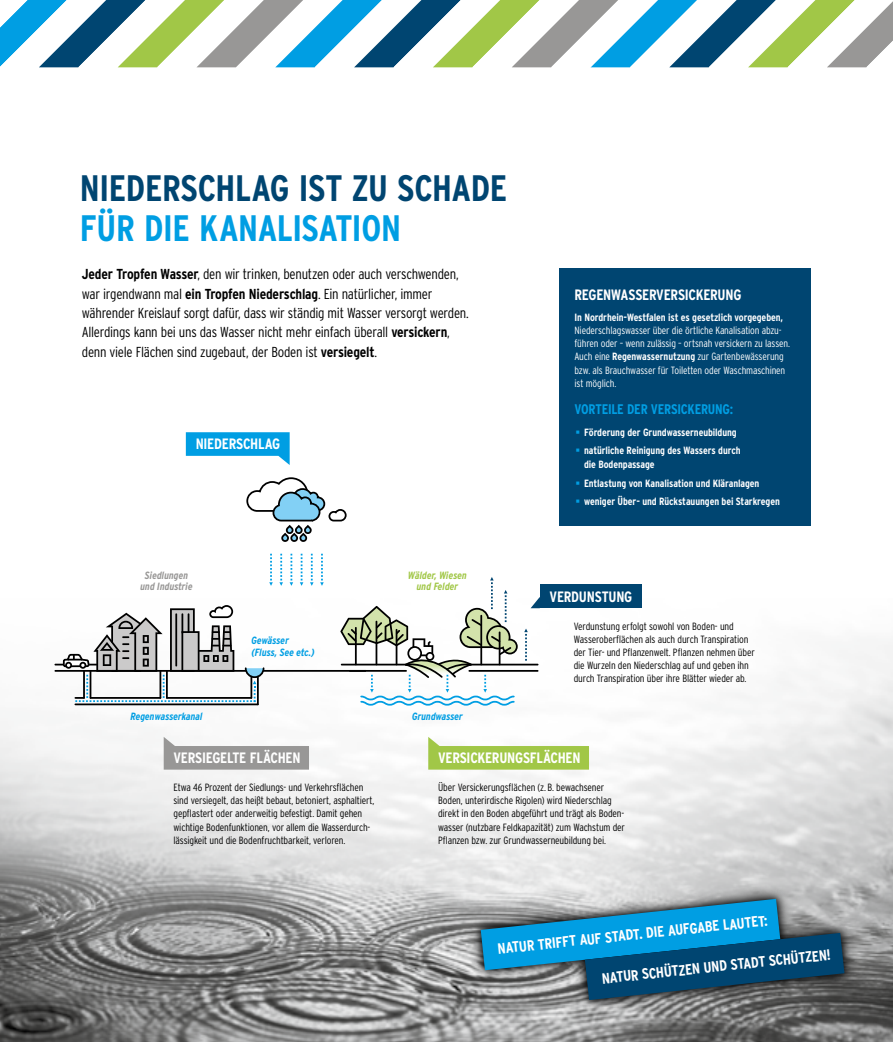
<style>
.page{position:relative;width:893px;height:1042px;background:#fff}
.page>*{position:absolute;margin:0;border:0;box-sizing:border-box;transform-origin:0 0}
.t1{font:700 condensed 36.75px "Interstate";letter-spacing:-.01em;color:#004571}
.t2{font:700 condensed 36.75px "Interstate";letter-spacing:-.015em;color:#009ee3}
.t3{font:700 condensed 15px "Interstate";letter-spacing:-.02em;color:#fff}
.t4{font:300 condensed 14.4px/19.4px "Interstate";letter-spacing:-.02em;color:#000}
.t5{font:700 condensed 13.95px "Interstate";letter-spacing:-.02em;color:#009ee3}
.t6{font:300 condensed 10.5px/13.2px "Interstate";letter-spacing:-.015em;color:#000}
.t7{font:700 condensed 10.5px/14.2px "Interstate";letter-spacing:-.01em;color:#fff}
.t8{font:300 condensed 10.5px/13.2px "Interstate";letter-spacing:-.015em;color:#fff}
.t9{font:italic 700 condensed 10.5px/11.9px "Interstate";color:#009ee3}
.t10{font:italic 700 condensed 10.5px/11.9px "Interstate";color:#989796;text-align:center}
.t11{font:italic 700 condensed 10.5px/11.9px "Interstate";color:#a1c747;text-align:center}
.s1{font-weight:700}
.s2{color:#009ee3}
</style>
<div class="page">
<img style="left:0;top:642px;width:893px;height:400px">
<svg style="left:246px;top:477px;width:101px;height:65px"></svg>
<div style="left:559px;top:268px;width:252px;height:257px;background:#004571"></div>
<svg style="left:428px;top:737px;width:161px;height:32px"></svg>
<svg style="left:164px;top:737px;width:145px;height:32px"></svg>
<div style="left:540px;top:584px;width:102px;height:24px;background:#004571"></div>
<svg style="left:55px;top:554px;width:487px;height:152px"></svg>
<svg style="left:186px;top:432px;width:104px;height:33px"></svg>
<svg style="left:463px;top:875px;width:399px;height:153px;background:#a6a6a6"></svg>
<svg style="left:481px;top:899px;width:363px;height:101px;background:#32799c"></svg>
<svg style="left:0;top:0;width:893px;height:67px"></svg>
<h1 class="t1" style="left:80px;top:165px;width:429px">NIEDERSCHLAG IST ZU SCHADE</h1>
<h1 class="t2" style="left:80px;top:206px;width:323px">FÜR DIE KANALISATION</h1>
<p class="t4" style="left:82px;top:265px;width:389px"><span class="s1">Jeder Tropfen Wasser</span>, den wir trinken, benutzen oder auch verschwenden, war irgendwann mal <span class="s1">ein Tropfen Niederschlag</span>. Ein natürlicher, immer währender Kreislauf sorgt dafür, dass wir ständig mit Wasser versorgt werden.<br>Allerdings kann bei uns das Wasser nicht mehr einfach überall <span class="s1">versickern</span>, denn viele Flächen sind zugebaut, der Boden ist <span class="s1">versiegelt</span>.</p>
<h2 class="t3" style="left:196px;top:435px;width:86px">NIEDERSCHLAG</h2>
<p class="t10" style="left:140px;top:569px;width:54px">Siedlungen und Industrie</p>
<p class="t11" style="left:408px;top:569px;width:60px">Wälder, Wiesen und Felder</p>
<p class="t9" style="left:251px;top:634px;width:65px">Gewässer (Fluss, See etc.)</p>
<p class="t9" style="left:130px;top:710px;width:74px">Regenwasserkanal</p>
<p class="t9" style="left:412px;top:710px;width:52px">Grundwasser</p>
<h2 class="t3" style="left:574px;top:286px;width:169px">REGENWASSERVERSICKERUNG</h2>
<p class="t7" style="left:574px;top:310px;width:210px">In Nordrhein-Westfalen ist es gesetzlich vorgegeben,</p>
<p class="t8" style="left:574px;top:324px;width:217px">Niederschlagswasser über die örtliche Kanalisation abzu&shy;führen oder – wenn zulässig – ortsnah versickern zu lassen.<br>Auch eine <span class="s1">Regenwassernutzung</span> zur Gartenbewässerung bzw. als Brauchwasser für Toiletten oder Waschmaschinen ist möglich.</p>
<h3 class="t5" style="left:574px;top:401px;width:160px">VORTEILE DER VERSICKERUNG:</h3>
<p class="t7" style="left:575px;top:425px;width:163px"><span class="s2">▪</span> Förderung der Grundwasserneubildung</p>
<p class="t7" style="left:584px;top:443px;width:158px;text-indent:-9px"><span class="s2">▪</span> natürliche Reinigung des Wassers durch die Bodenpassage</p>
<p class="t7" style="left:575px;top:476px;width:186px"><span class="s2">▪</span> Entlastung von Kanalisation und Kläranlagen</p>
<p class="t7" style="left:575px;top:494px;width:206px"><span class="s2">▪</span> weniger Über- und Rückstauungen bei Starkregen</p>
<h2 class="t3" style="left:550px;top:587px;width:84px">VERDUNSTUNG</h2>
<p class="t6" style="left:574px;top:619px;width:182px">Verdunstung erfolgt sowohl von Boden- und Wasseroberflächen als auch durch Transpiration der Tier- und Pflanzenwelt. Pflanzen nehmen über die Wurzeln den Niederschlag auf und geben ihn durch Transpiration über ihre Blätter wieder ab.</p>
<h2 class="t3" style="left:174px;top:749px;width:129px">VERSIEGELTE FLÄCHEN</h2>
<p class="t6" style="left:174px;top:781px;width:202px">Etwa 46 Prozent der Siedlungs- und Verkehrsflächen sind versiegelt, das heißt bebaut, betoniert, asphaltiert, gepflastert oder anderweitig befestigt. Damit gehen wichtige Bodenfunktionen, vor allem die Wasserdurch&shy;lässigkeit und die Bodenfruchtbarkeit, verloren.</p>
<h2 class="t3" style="left:438px;top:749px;width:144px">VERSICKERUNGSFLÄCHEN</h2>
<p class="t6" style="left:438px;top:781px;width:188px">Über Versickerungsflächen (z. B. bewachsener Boden, unterirdische Rigolen) wird Niederschlag direkt in den Boden abgeführt und trägt als Boden&shy;wasser (nutzbare Feldkapazität) zum Wachstum der Pflanzen bzw. zur Grundwasserneubildung bei.</p>
<h2 class="t3" style="left:497px;top:939px;width:273px;rotate:-6deg">NATUR TRIFFT AUF STADT. DIE AUFGABE LAUTET:</h2>
<h2 class="t3" style="left:601px;top:969px;width:232px;rotate:-6deg">NATUR SCHÜTZEN UND STADT SCHÜTZEN!</h2>
</div>
